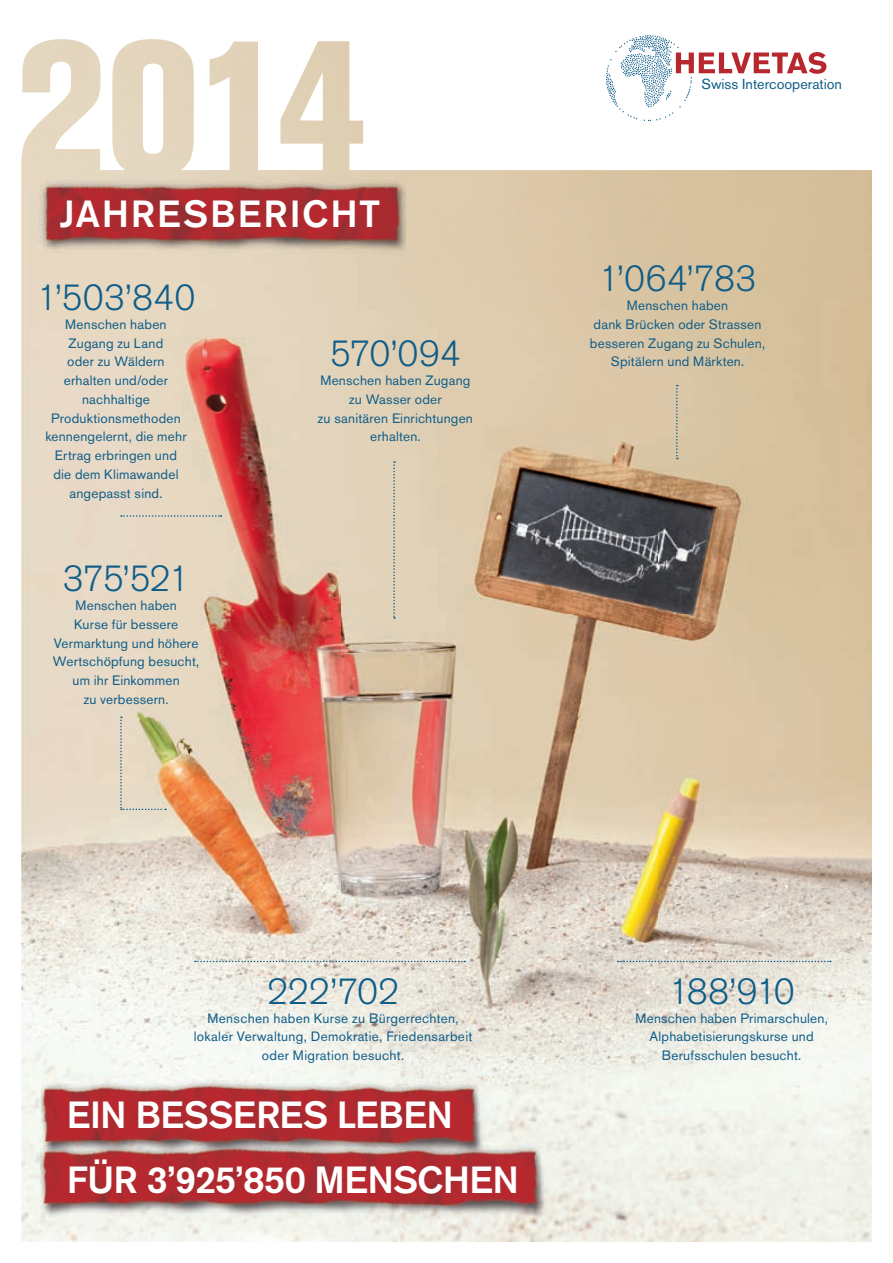
<style>
.page{position:relative;width:893px;height:1263px;background:#fff}
.page>*{position:absolute;margin:0;border:0;box-sizing:border-box;transform-origin:0 0}
.t1{font:500 37.5px/65.6px "Akzidenz Grotesk BE";letter-spacing:-.01em;color:#fff}
.t2{font:500 37.5px "Akzidenz Grotesk BE";letter-spacing:.05em;color:#fff}
.t3{font:300 36px "Akzidenz Grotesk BE";letter-spacing:-.005em;color:#0f5d88}
.t4{font:14.4px "Akzidenz Grotesk BE";color:#0f5d88}
.t5{font:13.5px/18.8px "Akzidenz Grotesk BE";letter-spacing:.015em;color:#0f5d88;text-align:center}
</style>
<div class="page">
<img style="left:21px;top:39px;width:266px;height:157px">
<img style="left:287px;top:41px;width:106px;height:134px">
<img style="left:393px;top:170px;width:479px;height:758px">
<img style="left:21px;top:196px;width:53px;height:1046px">
<img style="left:74px;top:262px;width:319px;height:794px">
<img style="left:393px;top:928px;width:266px;height:128px">
<img style="left:659px;top:928px;width:213px;height:157px">
<img style="left:74px;top:1238px;width:798px;height:4px">
<svg style="left:606px;top:35px;width:220px;height:86px"></svg>
<img style="left:30px;top:175px;width:375px;height:87px">
<img style="left:40px;top:1056px;width:563px;height:66px">
<img style="left:603px;top:1056px;width:154px;height:66px">
<img style="left:40px;top:1173px;width:676px;height:65px">
<img style="left:40px;top:1122px;width:717px;height:51px">
<svg style="left:393px;top:461px;width:2px;height:158px"></svg>
<svg style="left:676px;top:385px;width:2px;height:74px"></svg>
<svg style="left:120px;top:716px;width:46px;height:94px;background:#d8cead"></svg>
<svg style="left:195px;top:961px;width:270px;height:1px"></svg>
<svg style="left:618px;top:961px;width:213px;height:1px"></svg>
<svg style="left:121px;top:515px;width:100px;height:2px"></svg>
<h1 class="t2" style="left:60px;top:191px;width:322px">JAHRESBERICHT</h1>
<h2 class="t3" style="left:36px;top:277px;width:160px">1’503’840</h2>
<p class="t5" style="left:45px;top:315px;width:143px">Menschen haben<br>Zugang zu Land<br>oder zu Wäldern erhalten und/oder nachhaltige<br>Produktionsmethoden kennengelernt, die mehr<br>Ertrag erbringen und die dem Klimawandel angepasst sind.</p>
<h2 class="t3" style="left:63px;top:559px;width:128px">375’521</h2>
<p class="t5" style="left:53px;top:596px;width:148px">Menschen haben<br>Kurse für bessere<br>Vermarktung und höhere<br>Wertschöpfung besucht, um ihr Einkommen<br>zu verbessern.</p>
<h2 class="t3" style="left:330px;top:334px;width:132px">570’094</h2>
<p class="t5" style="left:318px;top:371px;width:157px">Menschen haben Zugang zu Wasser oder<br>zu sanitären Einrichtungen erhalten.</p>
<p class="t4" style="left:701px;top:75px;width:142px">Swiss Intercooperation</p>
<h2 class="t3" style="left:599px;top:259px;width:159px">1’064’783</h2>
<p class="t5" style="left:590px;top:296px;width:177px">Menschen haben<br>dank Brücken oder Strassen besseren Zugang zu Schulen,</p>
<p class="t5" style="left:611px;top:352px;width:135px">Spitälern und Märkten.</p>
<h2 class="t3" style="left:267px;top:971px;width:134px">222’702</h2>
<p class="t5" style="left:194px;top:1008px;width:280px">Menschen haben Kurse zu Bürgerrechten, lokaler Verwaltung, Demokratie, Friedensarbeit oder Migration besucht.</p>
<h1 class="t1" style="left:67px;top:1082px;width:454px">EIN BESSERES LEBEN<br>FÜR 3’925’850 MENSCHEN</h1>
<h2 class="t3" style="left:668px;top:971px;width:128px">188’910</h2>
<p class="t5" style="left:635px;top:1008px;width:194px">Menschen haben Primarschulen,<br>Alphabetisierungskurse und<br>Berufsschulen besucht.</p>
</div>
